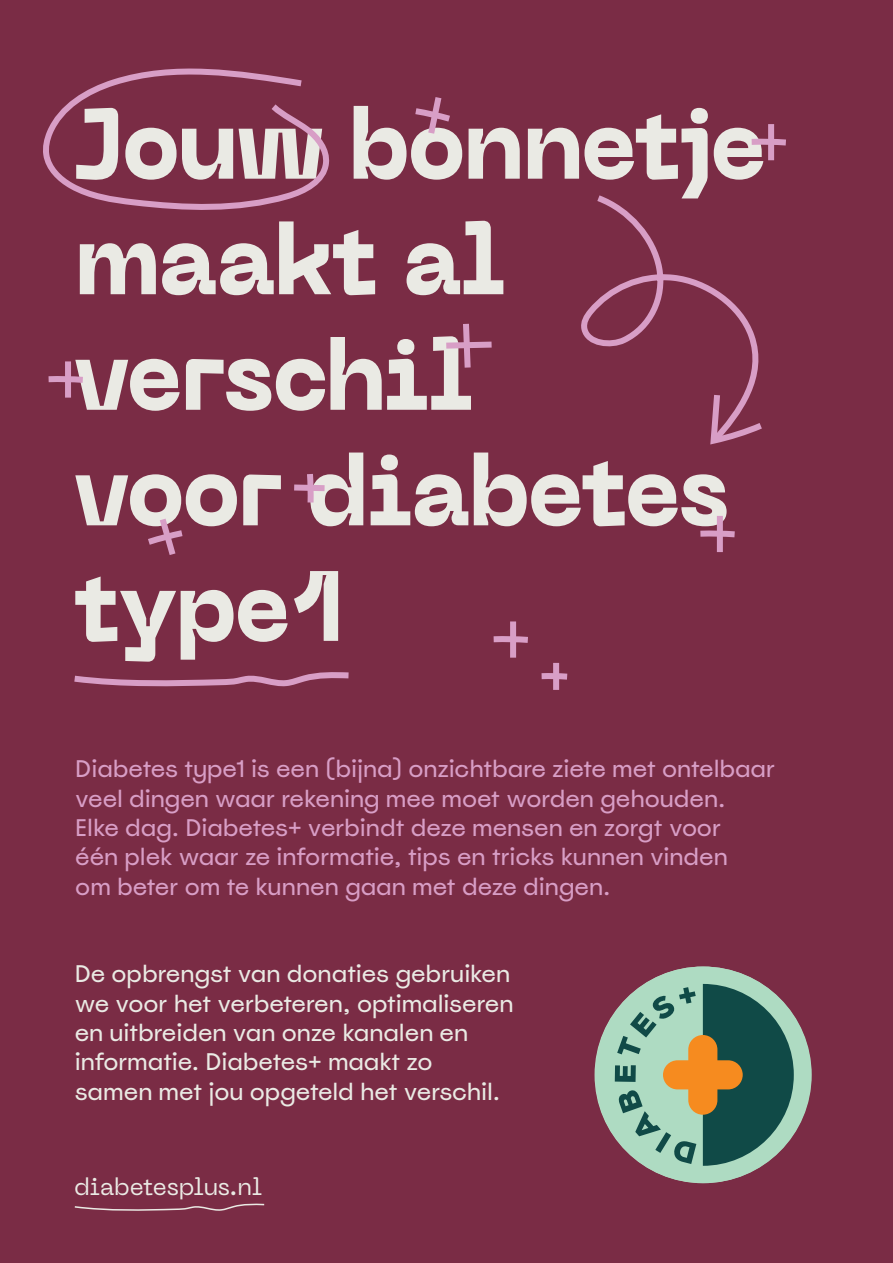
<style>
.page{position:relative;width:893px;height:1263px;background:#7a2c45}
.page>*{position:absolute;margin:0;border:0;box-sizing:border-box;transform-origin:0 0}
.t1{font:800 99px/115.5px "PP Neue Machina";letter-spacing:-.03em;color:#eaeae4;scale:.91 1}
.t2{font:24px/29.4px "Spoof";letter-spacing:-.005em;color:#d89ec6}
.t3{font:24px/29.4px "Spoof";letter-spacing:-.005em;color:#eaeae4}
.t4{font:24px "PP Neue Machina";letter-spacing:-.01em;color:#eaeae4}
</style>
<div class="page">
<svg style="left:581px;top:195px;width:178px;height:194px"></svg>
<svg style="left:710px;top:389px;width:52px;height:56px"></svg>
<svg style="left:74px;top:672px;width:275px;height:15px"></svg>
<svg style="left:74px;top:1203px;width:191px;height:8px"></svg>
<svg style="left:43px;top:68px;width:287px;height:142px"></svg>
<svg style="left:446px;top:323px;width:46px;height:45px"></svg>
<div style="left:65px;top:361px;width:6px;height:37px;background:#d89ec6"></div>
<svg style="left:48px;top:376px;width:35px;height:7px"></svg>
<svg style="left:415px;top:97px;width:35px;height:37px"></svg>
<div style="left:553px;top:663px;width:6px;height:27px;background:#d89ec6"></div>
<svg style="left:541px;top:670px;width:27px;height:13px"></svg>
<div style="left:768px;top:124px;width:6px;height:36px;background:#d89ec6"></div>
<svg style="left:751px;top:136px;width:35px;height:13px"></svg>
<div style="left:510px;top:621px;width:6px;height:37px;background:#d89ec6"></div>
<svg style="left:493px;top:633px;width:35px;height:13px"></svg>
<svg style="left:148px;top:518px;width:35px;height:37px"></svg>
<div style="left:717px;top:516px;width:6px;height:36px;background:#d89ec6"></div>
<svg style="left:700px;top:528px;width:35px;height:13px"></svg>
<svg style="left:294px;top:473px;width:31px;height:30px"></svg>
<div style="left:595px;top:966px;width:217px;height:217px;background:#aedbc2;border-radius:50%"></div>
<svg style="left:615px;top:984px;width:179px;height:182px"></svg>
<h1 class="t1" style="left:74px;top:89px;width:762px">Jouw bonnetje maakt al verschil<br>voor diabetes type1</h1>
<p class="t2" style="left:75px;top:754px;width:702px">Diabetes type1 is een (bijna) onzichtbare ziete met ontelbaar veel dingen waar rekening mee moet worden gehouden.<br>Elke dag. Diabetes+ verbindt deze mensen en zorgt voor<br>één plek waar ze informatie, tips en tricks kunnen vinden<br>om beter om te kunnen gaan met deze dingen.</p>
<p class="t3" style="left:75px;top:959px;width:440px">De opbrengst van donaties gebruiken we voor het verbeteren, optimaliseren en uitbreiden van onze kanalen en informatie. Diabetes+ maakt zo samen met jou opgeteld het verschil.</p>
<p class="t4" style="left:74px;top:1171px;width:190px">diabetesplus.nl</p>
</div>
